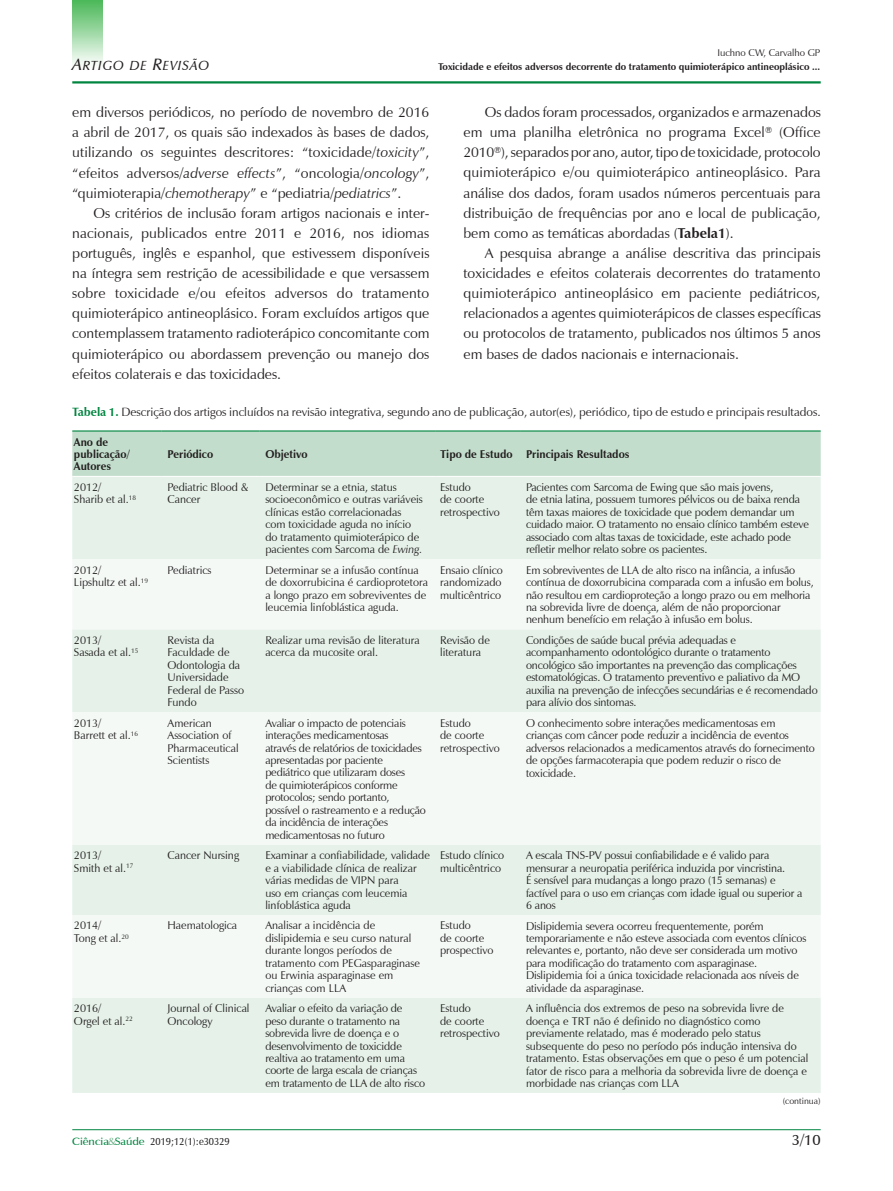
<style>
.page{position:relative;width:893px;height:1191px;background:#fff}
.page>*{position:absolute;margin:0;border:0;box-sizing:border-box;transform-origin:0 0}
.t1{font:600 15px "Zapf Humanist 601 BT";color:#231f20}
.t2{font:14.25px/20.1px "Zapf Humanist 601 BT";color:#231f20;text-align:justify}
.t3{font:13.2px "Zapf Humanist 601 BT Demi Italic SC800";letter-spacing:.065em;color:#231f20}
.t4{font:12px "Zapf Humanist 601 BT";color:#231f20}
.t5{font:11.25px/12.5px "Zapf Humanist 601 BT";letter-spacing:-.01em;color:#231f20}
.t6{font:700 11.25px/12.5px "Zapf Humanist 601 BT";color:#231f20}
.t7{font:600 10.5px "Zapf Humanist 601 BT";color:#231f20;scale:.9 1}
.t8{font:700 9.75px "Zapf Humanist 601 BT";color:#231f20}
.t9{font:9.75px "Zapf Humanist 601 BT";color:#231f20}
.t10{font:9px "Zapf Humanist 601 BT";color:#231f20}
.s1{font-size:16.5px}
.s2{font-style:italic}
.s3{font-weight:700}
.s4{font-weight:700;color:#008540}
.s5{color:#008540}
.s6{color:#71b48c}
</style>
<div class="page">
<hr style="left:72px;top:1129px;width:749px;height:1px;background:#008540">
<hr style="left:72px;top:81px;width:749px;height:2px;background:#008540">
<div style="left:71px;top:9px;width:33px;height:64px;background:#49b857;opacity:.75"></div>
<div style="left:71px;top:0;width:33px;height:35px;background:#49b857;opacity:.75"></div>
<div style="left:72px;top:431px;width:749px;height:45px;background:#c2ddcb"></div>
<div style="left:72px;top:477px;width:749px;height:615px;background:#e5f1e9"></div>
<svg style="left:72px;top:559px;width:749px;height:438px;fill:#f4f9f6"></svg>
<hr style="left:72px;top:430px;width:90px;height:1px;background:#008540">
<hr style="left:162px;top:430px;width:97px;height:1px;background:#008540">
<hr style="left:259px;top:430px;width:177px;height:1px;background:#008540">
<hr style="left:436px;top:430px;width:85px;height:1px;background:#008540">
<hr style="left:521px;top:430px;width:300px;height:1px;background:#008540">
<p class="t3" style="left:72px;top:57px;width:138px"><span class="s1">A</span>RTIGO DE <span class="s1">R</span>EVISÃO</p>
<p class="t2" style="left:72px;top:102px;width:359px">em diversos periódicos, no período de novembro de 2016 a abril de 2017, os quais são indexados às bases de dados, utilizando os seguintes descritores: “toxicidade/<span class="s2">toxicity</span>”, “efeitos adversos/<span class="s2">adverse effects</span>”, “oncologia/<span class="s2">oncology</span>”, “quimioterapia/<span class="s2">chemotherapy</span>” e “pediatria/<span class="s2">pediatrics</span>”.</p>
<p class="t2" style="left:72px;top:203px;width:359px;text-indent:21px">Os critérios de inclusão foram artigos nacionais e inter&shy;nacionais, publicados entre 2011 e 2016, nos idiomas português, inglês e espanhol, que estivessem disponíveis na íntegra sem restrição de acessibilidade e que versassem sobre toxicidade e/ou efeitos adversos do tratamento quimioterápico antineoplásico. Foram excluídos artigos que contemplassem tratamento radioterápico concomitante com quimioterápico ou abordassem prevenção ou manejo dos efeitos colaterais e das toxicidades.</p>
<p class="t9" style="left:717px;top:47px;width:104px">Iuchno CW, Carvalho GP</p>
<p class="t8" style="left:438px;top:60px;width:384px">Toxicidade e efeitos adversos decorrente do tratamento quimioterápico antineoplásico ...</p>
<p class="t2" style="left:463px;top:102px;width:359px;text-indent:21px">Os dados foram processados, organizados e armazenados em uma planilha eletrônica no programa Excel<sup>®</sup> (Office 2010<sup>®</sup>), separados por ano, autor, tipo de toxicidade, protocolo quimioterápico e/ou quimioterápico antineoplásico. Para análise dos dados, foram usados números percentuais para distribuição de frequências por ano e local de publicação, bem como as temáticas abordadas (<span class="s3">Tabela1</span>).</p>
<p class="t2" style="left:463px;top:243px;width:359px;text-indent:21px">A pesquisa abrange a análise descritiva das principais toxicidades e efeitos colaterais decorrentes do tratamento quimioterápico antineoplásico em paciente pediátricos, relacionados a agentes quimioterápicos de classes específicas ou protocolos de tratamento, publicados nos últimos 5 anos em bases de dados nacionais e internacionais.</p>
<p class="t4" style="left:72px;top:404px;width:750px"><span class="s4">Tabela 1.</span> Descrição dos artigos incluídos na revisão integrativa, segundo ano de publicação, autor(es), periódico, tipo de estudo e principais resultados.</p>
<p class="t6" style="left:74px;top:435px;width:57px">Ano de publicação/<br>Autores</p>
<p class="t6" style="left:168px;top:448px;width:47px">Periódico</p>
<p class="t6" style="left:265px;top:448px;width:44px">Objetivo</p>
<p class="t6" style="left:440px;top:448px;width:191px">Tipo de Estudo Principais Resultados</p>
<p class="t5" style="left:74px;top:481px;width:64px">2012/<br>Sharib et al.<sup>18</sup></p>
<p class="t5" style="left:168px;top:481px;width:83px">Pediatric Blood &amp;<br>Cancer</p>
<p class="t5" style="left:265px;top:481px;width:159px">Determinar se a etnia, status socioeconômico e outras variáveis clínicas estão correlacionadas com toxicidade aguda no início do tratamento quimioterápico de pacientes com Sarcoma de <span class="s2">Ewing.</span></p>
<p class="t5" style="left:440px;top:481px;width:61px">Estudo<br>de coorte retrospectivo</p>
<p class="t5" style="left:526px;top:481px;width:285px">Pacientes com Sarcoma de Ewing que são mais jovens,<br>de etnia latina, possuem tumores pélvicos ou de baixa renda têm taxas maiores de toxicidade que podem demandar um cuidado maior. O tratamento no ensaio clínico também esteve associado com altas taxas de toxicidade, este achado pode refletir melhor relato sobre os pacientes.</p>
<p class="t5" style="left:74px;top:563px;width:75px">2012/<br>Lipshultz et al.<sup>19</sup></p>
<p class="t5" style="left:168px;top:563px;width:45px">Pediatrics</p>
<p class="t5" style="left:265px;top:563px;width:164px">Determinar se a infusão contínua de doxorrubicina é cardioprotetora a longo prazo em sobreviventes de leucemia linfoblástica aguda.</p>
<p class="t5" style="left:440px;top:563px;width:64px;text-align:justify">Ensaio clínico randomizado multicêntrico</p>
<p class="t5" style="left:526px;top:563px;width:289px">Em sobreviventes de LLA de alto risco na infância, a infusão contínua de doxorrubicina comparada com a infusão em bolus, não resultou em cardioproteção a longo prazo ou em melhoria na sobrevida livre de doença, além de não proporcionar nenhum benefício em relação à infusão em bolus.</p>
<p class="t5" style="left:74px;top:634px;width:66px">2013/<br>Sasada et al.<sup>15</sup></p>
<p class="t5" style="left:168px;top:634px;width:78px">Revista da<br>Faculdade de<br>Odontologia da<br>Universidade<br>Federal de Passo<br>Fundo</p>
<p class="t5" style="left:265px;top:634px;width:156px">Realizar uma revisão de literatura acerca da mucosite oral.</p>
<p class="t5" style="left:440px;top:634px;width:51px">Revisão de literatura</p>
<p class="t5" style="left:526px;top:634px;width:293px">Condições de saúde bucal prévia adequadas e acompanhamento odontológico durante o tratamento oncológico são importantes na prevenção das complicações estomatológicas. O tratamento preventivo e paliativo da MO auxilia na prevenção de infecções secundárias e é recomendado para alívio dos sintomas.</p>
<p class="t5" style="left:74px;top:716px;width:66px">2013/<br>Barrett et al.<sup>16</sup></p>
<p class="t5" style="left:168px;top:716px;width:73px">American<br>Association of<br>Pharmaceutical<br>Scientists</p>
<p class="t5" style="left:265px;top:716px;width:162px">Avaliar o impacto de potenciais interações medicamentosas<br>através de relatórios de toxicidades apresentadas por paciente pediátrico que utilizaram doses<br>de quimioterápicos conforme protocolos; sendo portanto, possível o rastreamento e a redução da incidência de interações medicamentosas no futuro</p>
<p class="t5" style="left:440px;top:716px;width:61px">Estudo<br>de coorte retrospectivo</p>
<p class="t5" style="left:526px;top:716px;width:290px">O conhecimento sobre interações medicamentosas em<br>crianças com câncer pode reduzir a incidência de eventos adversos relacionados a medicamentos através do fornecimento de opções farmacoterapia que podem reduzir o risco de toxicidade.</p>
<p class="t5" style="left:74px;top:849px;width:61px">2013/<br>Smith et al.<sup>17</sup></p>
<p class="t5" style="left:168px;top:849px;width:73px">Cancer Nursing</p>
<p class="t5" style="left:265px;top:849px;width:166px">Examinar a confiabilidade, validade e a viabilidade clínica de realizar várias medidas de VIPN para<br>uso em crianças com leucemia linfoblástica aguda</p>
<p class="t5" style="left:440px;top:849px;width:66px">Estudo clínico multicêntrico</p>
<p class="t5" style="left:526px;top:849px;width:278px">A escala TNS-PV possui confiabilidade e é valido para mensurar a neuropatia periférica induzida por vincristina.<br>É sensível para mudanças a longo prazo (15 semanas) e factível para o uso em crianças com idade igual ou superior a 6 anos</p>
<p class="t5" style="left:74px;top:919px;width:56px">2014/<br>Tong et al.<sup>20</sup></p>
<p class="t5" style="left:168px;top:919px;width:71px">Haematologica</p>
<p class="t5" style="left:265px;top:919px;width:156px">Analisar a incidência de dislipidemia e seu curso natural durante longos períodos de tratamento com PEGasparaginase ou Erwinia asparaginase em crianças com LLA</p>
<p class="t5" style="left:440px;top:919px;width:55px">Estudo<br>de coorte prospectivo</p>
<p class="t5" style="left:526px;top:919px;width:282px">Dislipidemia severa ocorreu frequentemente, porém temporariamente e não esteve associada com eventos clínicos relevantes e, portanto, não deve ser considerada um motivo para modificação do tratamento com asparaginase.<br>Dislipidemia foi a única toxicidade relacionada aos níveis de atividade da asparaginase.</p>
<p class="t5" style="left:74px;top:1002px;width:60px">2016/<br>Orgel et al.<sup>22</sup></p>
<p class="t5" style="left:168px;top:1002px;width:84px">Journal of Clinical<br>Oncology</p>
<p class="t5" style="left:265px;top:1002px;width:161px">Avaliar o efeito da variação de peso durante o tratamento na sobrevida livre de doença e o desenvolvimento de toxicidde realtiva ao tratamento em uma coorte de larga escala de crianças em tratamento de LLA de alto risco</p>
<p class="t5" style="left:440px;top:1002px;width:61px">Estudo<br>de coorte retrospectivo</p>
<p class="t5" style="left:526px;top:1002px;width:284px">A influência dos extremos de peso na sobrevida livre de doença e TRT não é definido no diagnóstico como previamente relatado, mas é moderado pelo status subsequente do peso no período pós indução intensiva do tratamento. Estas observações em que o peso é um potencial fator de risco para a melhoria da sobrevida livre de doença e morbidade nas crianças com LLA</p>
<p class="t10" style="left:783px;top:1095px;width:39px">(continua)</p>
<p class="t7" style="left:72px;top:1134px;width:176px"><span class="s5">Ciência</span><span class="s6">&amp;</span><span class="s5">Saúde</span> 2019;12(1):e30329</p>
<h1 class="t1" style="left:792px;top:1130px;width:30px">3/10</h1>
</div>
